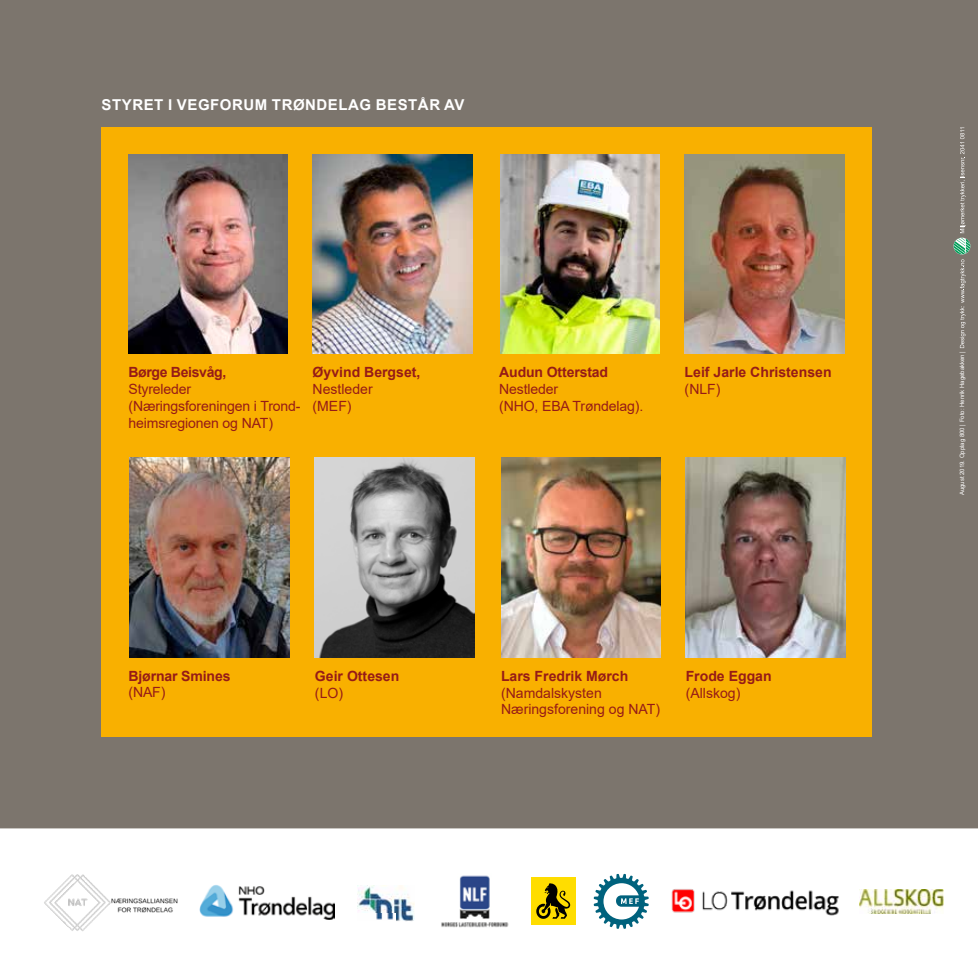
<style>
.page{position:relative;width:978px;height:978px;background:#fff}
.page>*{position:absolute;margin:0;border:0;box-sizing:border-box;transform-origin:0 0}
.t1{font:700 15px "Arial";letter-spacing:.035em;color:#fff}
.t2{font:14.1px/16.8px "Arial";letter-spacing:-.01em;color:#961b17}
.t3{font:700 14.1px "Arial";color:#961b17}
.t4{font:700 14.1px "Arial";letter-spacing:-.025em;color:#961b17}
.t5{font:6px "Arial";color:#fff}
.s1{font-family:"Minion Pro";font-weight:600}
</style>
<div class="page">
<div style="left:0;top:0;width:978px;height:829px;background:#7c756d"></div>
<svg style="left:954px;top:128px;width:16px;height:220px;background:#84847a"></svg>
<div style="left:101px;top:128px;width:771px;height:609px;background:#f9b000"></div>
<img style="left:501px;top:154px;width:159px;height:199px">
<img style="left:315px;top:458px;width:159px;height:199px">
<img style="left:501px;top:458px;width:159px;height:199px">
<img style="left:686px;top:458px;width:159px;height:199px">
<img style="left:685px;top:154px;width:159px;height:199px">
<img style="left:128px;top:154px;width:160px;height:199px">
<img style="left:313px;top:154px;width:159px;height:199px">
<img style="left:130px;top:458px;width:159px;height:199px">
<img style="left:358px;top:885px;width:56px;height:36px">
<img style="left:358px;top:913px;width:37px;height:8px">
<img style="left:199px;top:885px;width:135px;height:35px">
<div style="left:531px;top:877px;width:44px;height:48px;background:#fd0"></div>
<svg style="left:536px;top:883px;width:34px;height:36px"></svg>
<img style="left:441px;top:875px;width:68px;height:53px">
<img style="left:671px;top:889px;width:168px;height:27px">
<img style="left:860px;top:889px;width:83px;height:24px">
<svg style="left:594px;top:874px;width:55px;height:55px"></svg>
<img style="left:44px;top:874px;width:134px;height:57px">
<p class="t1" style="left:102px;top:94px;width:364px">STYRET I VEGFORUM TRØNDELAG BESTÅR AV</p>
<p class="t4" style="left:128px;top:362px;width:99px">Børge Beisvåg,</p>
<p class="t2" style="left:128px;top:380px;width:174px">Styreleder (Næringsforeningen i Trond&shy;heimsregionen og NAT)</p>
<p class="t3" style="left:313px;top:362px;width:109px">Øyvind Bergset,</p>
<p class="t2" style="left:313px;top:380px;width:62px">Nestleder (MEF)</p>
<p class="t3" style="left:499px;top:362px;width:110px">Audun Otterstad</p>
<p class="t2" style="left:499px;top:380px;width:146px">Nestleder<br>(NHO, EBA Trøndelag).</p>
<p class="t3" style="left:685px;top:362px;width:148px">Leif Jarle Christensen</p>
<p class="t2" style="left:685px;top:380px;width:37px">(NLF)</p>
<p class="t3" style="left:128px;top:666px;width:104px">Bjørnar Smines</p>
<p class="t2" style="left:128px;top:684px;width:38px">(NAF)</p>
<p class="t3" style="left:315px;top:666px;width:86px">Geir Ottesen</p>
<p class="t2" style="left:315px;top:684px;width:30px">(LO)</p>
<p class="t3" style="left:501px;top:666px;width:129px">Lars Fredrik Mørch</p>
<p class="t2" style="left:501px;top:684px;width:161px">(Namdalskysten<br>Næringsforening og NAT)</p>
<p class="t3" style="left:686px;top:666px;width:87px">Frode Eggan</p>
<p class="t2" style="left:686px;top:684px;width:56px">(Allskog)</p>
<p class="t5" style="left:958px;top:495px;width:146px;rotate:-90deg">August 2019. Opplag 800 <span class="s1">|</span> Foto: Henrik Hagebakken <span class="s1">|</span></p>
</div>
